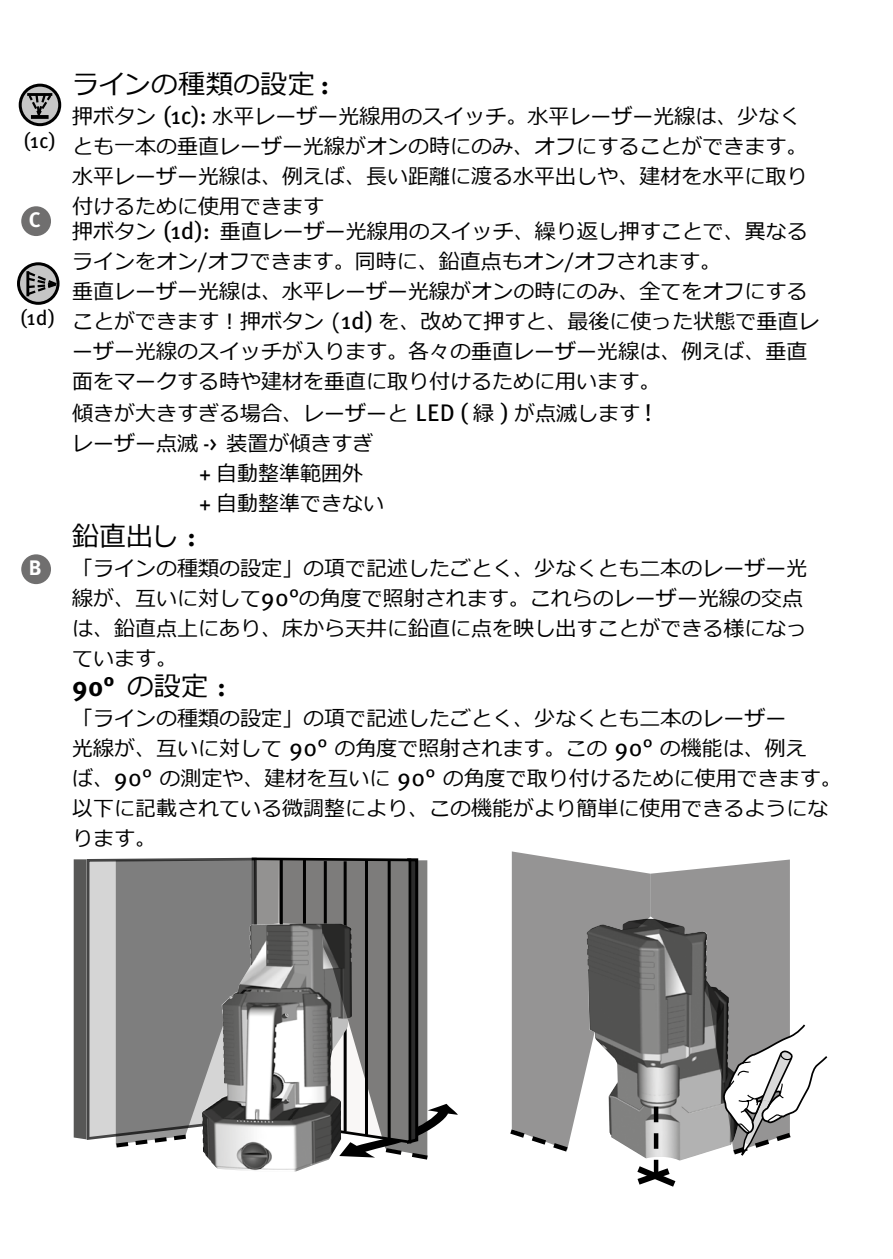
<style>
.page{position:relative;width:893px;height:1259px;background:#fff}
.page>*{position:absolute;margin:0;border:0;box-sizing:border-box;transform-origin:0 0}
.t1{font:27px "Meiryo";letter-spacing:-.005em;color:#000}
.t2{font:700 27px "Meta Pro";color:#000}
.t3{font:21px/30px "Meiryo";color:#000}
.t4{font:21px "Meta Pro";color:#000}
.t5{font:700 21px "Meta Pro";color:#fff}
.s1{font-family:"Meta Pro";font-weight:700}
.s2{font-family:"Meta Pro";font-size:24px}
.s3{font-family:"Meta Pro"}
.s4{font-family:"Meiryo";font-weight:400}
</style>
<div class="page">
<svg style="left:510px;top:851px;width:318px;height:336px"></svg>
<div style="left:74px;top:859px;width:11px;height:280px;background:#575756"></div>
<svg style="left:85px;top:857px;width:167px;height:283px;background:#bebebe"></svg>
<svg style="left:112px;top:1132px;width:32px;height:16px"></svg>
<svg style="left:116px;top:860px;width:136px;height:284px;background:#808080"></svg>
<img style="left:202px;top:923px;width:50px;height:189px">
<svg style="left:252px;top:857px;width:206px;height:305px"></svg>
<div style="left:23px;top:208px;width:27px;height:26px;background:#706f6f;border-radius:50%"></div>
<div style="left:21px;top:206px;width:30px;height:30px;border:3px solid #706f6f;border-radius:50%"></div>
<div style="left:23px;top:556px;width:27px;height:26px;background:#706f6f;border-radius:50%"></div>
<div style="left:21px;top:554px;width:30px;height:30px;border:3px solid #706f6f;border-radius:50%"></div>
<svg style="left:20px;top:85px;width:40px;height:40px"></svg>
<div style="left:19px;top:84px;width:42px;height:42px;border:3px solid #000;border-radius:50%"></div>
<hr style="left:33px;top:115px;width:14px;height:4px;background:#171717">
<svg style="left:27px;top:92px;width:26px;height:26px"></svg>
<svg style="left:19px;top:264px;width:39px;height:39px"></svg>
<div style="left:17px;top:262px;width:43px;height:43px;border:3px solid #000;border-radius:50%"></div>
<svg style="left:26px;top:270px;width:32px;height:26px"></svg>
<p class="t4" style="left:24px;top:124px;width:33px">(1c)</p>
<p class="t5" style="left:29px;top:203px;width:14px">C</p>
<p class="t4" style="left:20px;top:301px;width:36px">(1d)</p>
<p class="t5" style="left:29px;top:551px;width:14px">B</p>
<p class="t1" style="left:72px;top:65px;width:258px">ラインの種類の設定 <span class="s1">:</span></p>
<p class="t3" style="left:72px;top:102px;width:736px">押ボタン <span class="s2">(1c):</span> 水平レーザー光線用のスイッチ。水平レーザー光線は、少なくとも一本の垂直レーザー光線がオンの時にのみ、オフにすることができます。水平レーザー光線は、例えば、長い距離に渡る水平出しや、建材を水平に取り付けるために使用できます</p>
<p class="t3" style="left:72px;top:217px;width:749px">押ボタン <span class="s2">(1d):</span> 垂直レーザー光線用のスイッチ、繰り返し押すことで、異なるラインをオン/オフできます。同時に、鉛直点もオン/オフされます。<br>垂直レーザー光線は、水平レーザー光線がオンの時にのみ、全てをオフにすることができます！押ボタン (<span class="s2">1d)</span> を、改めて押すと、最後に使った状態で垂直レーザー光線のスイッチが入ります。各々の垂直レーザー光線は、例えば、垂直面をマークする時や建材を垂直に取り付けるために用います。</p>
<p class="t3" style="left:72px;top:400px;width:581px">傾きが大きすぎる場合、レーザーと <span class="s2">LED (</span> 緑 <span class="s2">)</span> が点滅します <span class="s2">!</span></p>
<p class="t3" style="left:72px;top:430px;width:303px">レーザー点滅 <span class="s3">-&gt;</span> 装置が傾きすぎ</p>
<p class="t3" style="left:199px;top:460px;width:165px"><span class="s3">+</span> 自動整準範囲外</p>
<p class="t3" style="left:199px;top:490px;width:186px"><span class="s3">+</span> 自動整準できない</p>
<p class="t1" style="left:72px;top:517px;width:125px">鉛直出し <span class="s1">:</span></p>
<p class="t3" style="left:72px;top:554px;width:737px">「ラインの種類の設定」の項で記述したごとく、少なくとも二本のレーザー光線が、互いに対して<span class="s2">90°</span>の角度で照射されます。これらのレーザー光線の交点は、鉛直点上にあり、床から天井に鉛直に点を映し出すことができる様になっています。</p>
<p class="t2" style="left:72px;top:665px;width:155px">90° <span class="s4">の設定</span> :</p>
<p class="t3" style="left:72px;top:704px;width:771px">「ラインの種類の設定」の項で記述したごとく、少なくとも二本のレーザー<br>光線が、互いに対して <span class="s2">90°</span> の角度で照射されます。この <span class="s2">90°</span> の機能は、例え<br>ば、<span class="s2">90°</span> の測定や、建材を互いに <span class="s2">90°</span> の角度で取り付けるために使用できます。以下に記載されている微調整により、この機能がより簡単に使用できるようになります。</p>
</div>
